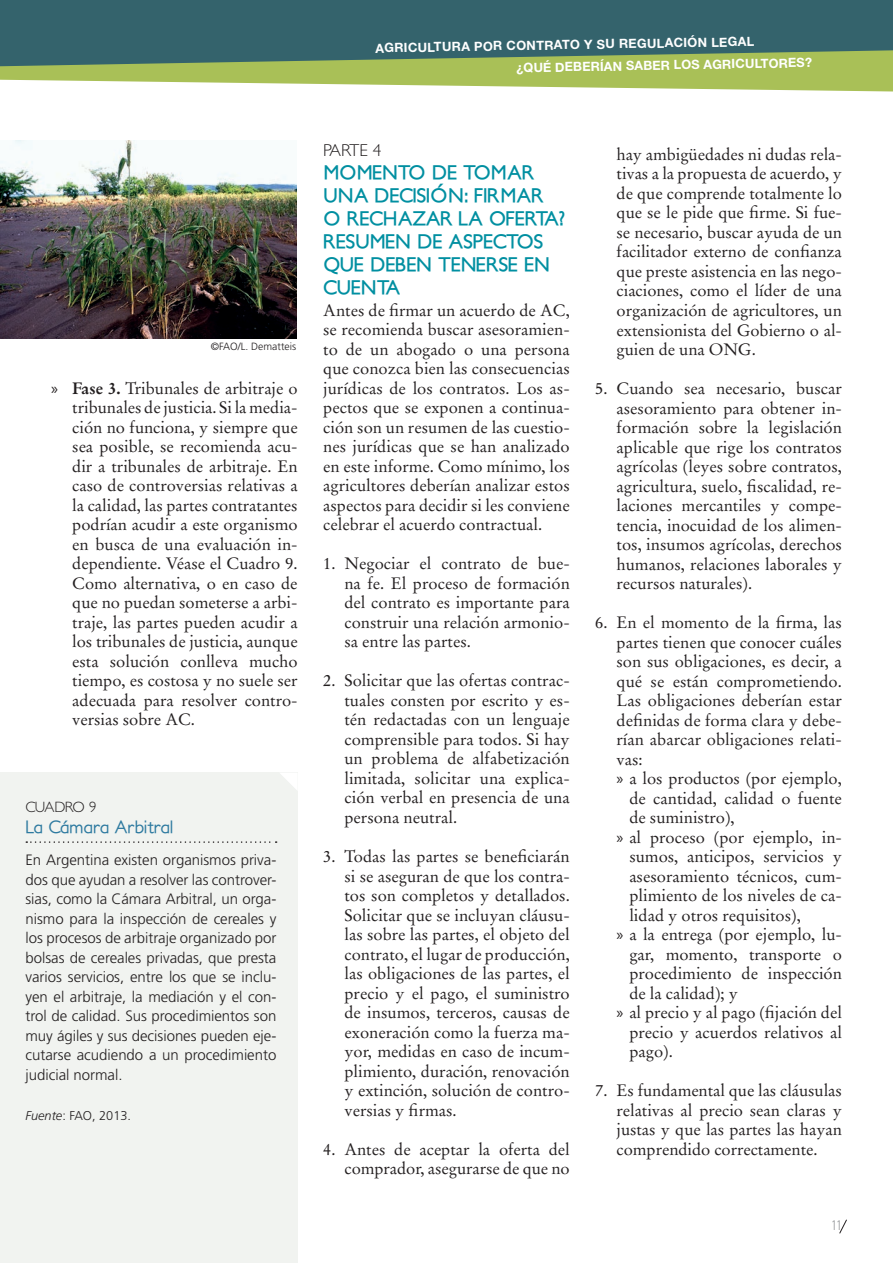
<style>
.page{position:relative;width:893px;height:1263px;background:#fff}
.page>*{position:absolute;margin:0;border:0;box-sizing:border-box;transform-origin:0 0}
.t1{font:700 19.5px/23px "Petita";letter-spacing:-.035em;color:#008fa1}
.t2{font:500 18px "Petita";color:#2e7aa0}
.t3{font:300 17.25px "Petita";letter-spacing:-.035em;color:#231f20}
.t4{font:16.5px/19.5px "Stempel Garamond LT Std";color:#231f20;text-align:justify}
.t5{font:300 15px/19.5px "Frutiger LT Std";color:#231f20;text-align:justify}
.t6{font:300 15px "Petita";letter-spacing:-.055em;color:#231f20}
.t7{font:13.5px "DIN Cond";color:#939598}
.t8{font:700 12.75px/22.2px "Helvetica Neue LT Std";color:#fff}
.t9{font:300 12.75px "Frutiger LT Std";color:#231f20}
.t10{font:300 10.5px "Frutiger LT Std";color:#231f20}
.s1{font-family:"Myriad Pro"}
.s2{font-weight:700}
.s3{font-style:italic}
</style>
<div class="page">
<img style="left:0;top:140px;width:296px;height:198px">
<div style="left:0;top:773px;width:298px;height:490px;background:#f1f3f0"></div>
<svg style="left:26px;top:841px;width:251px;height:2px"></svg>
<svg style="left:280px;top:773px;width:17px;height:17px"></svg>
<svg style="left:839px;top:1219px;width:8px;height:14px"></svg>
<svg style="left:0;top:66px;width:893px;height:25px;fill:#a9c057"></svg>
<svg style="left:0;top:0;width:893px;height:66px;background:#416d69"></svg>
<p class="t8" style="left:516px;top:34px;width:297px;text-indent:-141px;rotate:-1deg">Agr icultura por contra to y su r egulación legal<br>¿Qué deber ían saber los agr icultor es?</p>
<p class="t10" style="left:211px;top:341px;width:87px">©FAO/L. Dematteis</p>
<p class="t4" style="left:72px;top:378px;width:227px;text-indent:-21px"><span class="s1">»</span> <span class="s2">Fase 3.</span> Tribunales de arbitraje o tribunales de justicia. Si la media&shy;ción no funciona, y siempre que sea posible, se recomienda acu&shy;dir a tribunales de arbitraje. En caso de controversias relativas a la calidad, las partes contratantes podrían acudir a este organismo en busca de una evaluación in&shy;dependiente. Véase el Cuadro 9.<br>Como alternativa, o en caso de que no puedan someterse a arbi&shy;traje, las partes pueden acudir a los tribunales de justicia, aunque esta solución conlleva mucho tiempo, es costosa y no suele ser adecuada para resolver contro&shy;versias sobre AC.</p>
<p class="t6" style="left:26px;top:798px;width:73px">CUADRO 9</p>
<p class="t2" style="left:26px;top:816px;width:149px">La Cámara Arbitral</p>
<p class="t5" style="left:26px;top:850px;width:252px">En Argentina existen organismos priva&shy;dos que ayudan a resolver las controver&shy;sias, como la Cámara Arbitral, un orga&shy;nismo para la inspección de cereales y los procesos de arbitraje organizado por bolsas de cereales privadas, que presta varios servicios, entre los que se inclu&shy;yen el arbitraje, la mediación y el con&shy;trol de calidad. Sus procedimientos son muy ágiles y sus decisiones pueden eje&shy;cutarse acudiendo a un procedimiento judicial normal.</p>
<p class="t9" style="left:26px;top:1109px;width:107px"><span class="s3">Fuente</span>: FAO, 2013.</p>
<p class="t3" style="left:323px;top:140px;width:60px">PARTE 4</p>
<p class="t1" style="left:323px;top:162px;width:243px">MOMENTO DE TOMAR<br>UNA DECISIÓN: FIRMAR<br>O RECHAZAR LA OFERTA?<br>RESUMEN DE ASPECTOS<br>QUE DEBEN TENERSE EN<br>CUENTA</p>
<p class="t4" style="left:323px;top:300px;width:248px">Antes de firmar un acuerdo de AC, se recomienda buscar asesoramien&shy;to de un abogado o una persona que conozca bien las consecuencias jurídicas de los contratos. Los as&shy;pectos que se exponen a continua&shy;ción son un resumen de las cuestio&shy;nes jurídicas que se han analizado en este informe. Como mínimo, los agricultores deberían analizar estos aspectos para decidir si les conviene celebrar el acuerdo contractual.</p>
<p class="t4" style="left:344px;top:554px;width:227px;text-indent:-21px">1. Negociar el contrato de bue&shy;na fe. El proceso de formación del contrato es importante para construir una relación armonio&shy;sa entre las partes.</p>
<p class="t4" style="left:344px;top:671px;width:227px;text-indent:-21px">2. Solicitar que las ofertas contrac&shy;tuales consten por escrito y es&shy;tén redactadas con un lenguaje comprensible para todos. Si hay un problema de alfabetización limitada, solicitar una explica&shy;ción verbal en presencia de una persona neutral.</p>
<p class="t4" style="left:344px;top:847px;width:227px;text-indent:-21px">3. Todas las partes se beneficiarán si se aseguran de que los contra&shy;tos son completos y detallados.<br>Solicitar que se incluyan cláusu&shy;las sobre las partes, el objeto del contrato, el lugar de producción, las obligaciones de las partes, el precio y el pago, el suministro de insumos, terceros, causas de exoneración como la fuerza ma&shy;yor, medidas en caso de incum&shy;plimiento, duración, renovación y extinción, solución de contro&shy;versias y firmas.</p>
<p class="t4" style="left:323px;top:1139px;width:248px;text-align:right">4. Antes de aceptar la oferta del comprador, asegurarse de que no</p>
<p class="t4" style="left:617px;top:145px;width:227px">hay ambigüedades ni dudas rela&shy;tivas a la propuesta de acuerdo, y de que comprende totalmente lo que se le pide que firme. Si fue&shy;se necesario, buscar ayuda de un facilitador externo de confianza que preste asistencia en las nego&shy;ciaciones, como el líder de una organización de agricultores, un extensionista del Gobierno o al&shy;guien de una ONG.</p>
<p class="t4" style="left:617px;top:379px;width:227px;text-indent:-21px">5. Cuando sea necesario, buscar asesoramiento para obtener in&shy;formación sobre la legislación aplicable que rige los contratos agrícolas (leyes sobre contratos, agricultura, suelo, fiscalidad, re&shy;laciones mercantiles y compe&shy;tencia, inocuidad de los alimen&shy;tos, insumos agrícolas, derechos humanos, relaciones laborales y recursos naturales).</p>
<p class="t4" style="left:595px;top:613px;width:248px">6. En el momento de la firma, las</p>
<p class="t4" style="left:617px;top:632px;width:227px">partes tienen que conocer cuáles</p>
<p class="t4" style="left:617px;top:652px;width:227px">son sus obligaciones, es decir, a</p>
<p class="t4" style="left:617px;top:671px;width:227px">qué se están comprometiendo.</p>
<p class="t4" style="left:617px;top:691px;width:227px">Las obligaciones deberían estar</p>
<p class="t4" style="left:617px;top:710px;width:227px">definidas de forma clara y debe-</p>
<p class="t4" style="left:617px;top:730px;width:227px">rían abarcar obligaciones relati-</p>
<p class="t4" style="left:617px;top:749px;width:28px">vas:</p>
<p class="t4" style="left:617px;top:769px;width:227px"><span class="s1">»</span> a los productos (por ejemplo,</p>
<p class="t4" style="left:629px;top:788px;width:214px">de cantidad, calidad o fuente</p>
<p class="t4" style="left:629px;top:808px;width:107px">de suministro),</p>
<p class="t4" style="left:617px;top:827px;width:227px"><span class="s1">»</span> al proceso (por ejemplo, in-</p>
<p class="t4" style="left:629px;top:847px;width:214px">sumos, anticipos, servicios y</p>
<p class="t4" style="left:629px;top:866px;width:214px">asesoramiento técnicos, cum-</p>
<p class="t4" style="left:629px;top:886px;width:214px">plimiento de los niveles de ca-</p>
<p class="t4" style="left:629px;top:905px;width:173px">lidad y otros requisitos),</p>
<p class="t4" style="left:617px;top:925px;width:227px"><span class="s1">»</span> a la entrega (por ejemplo, lu-</p>
<p class="t4" style="left:629px;top:944px;width:214px">gar, momento, transporte o</p>
<p class="t4" style="left:629px;top:964px;width:214px">procedimiento de inspección</p>
<p class="t4" style="left:629px;top:983px;width:110px">de la calidad); y</p>
<p class="t4" style="left:617px;top:1003px;width:227px"><span class="s1">»</span> al precio y al pago (fijación del</p>
<p class="t4" style="left:629px;top:1022px;width:214px">precio y acuerdos relativos al</p>
<p class="t4" style="left:629px;top:1042px;width:45px">pago).</p>
<p class="t4" style="left:617px;top:1081px;width:227px;text-indent:-21px">7. Es fundamental que las cláusulas relativas al precio sean claras y justas y que las partes las hayan comprendido correctamente.</p>
<p class="t7" style="left:832px;top:1217px;width:11px">11</p>
</div>
